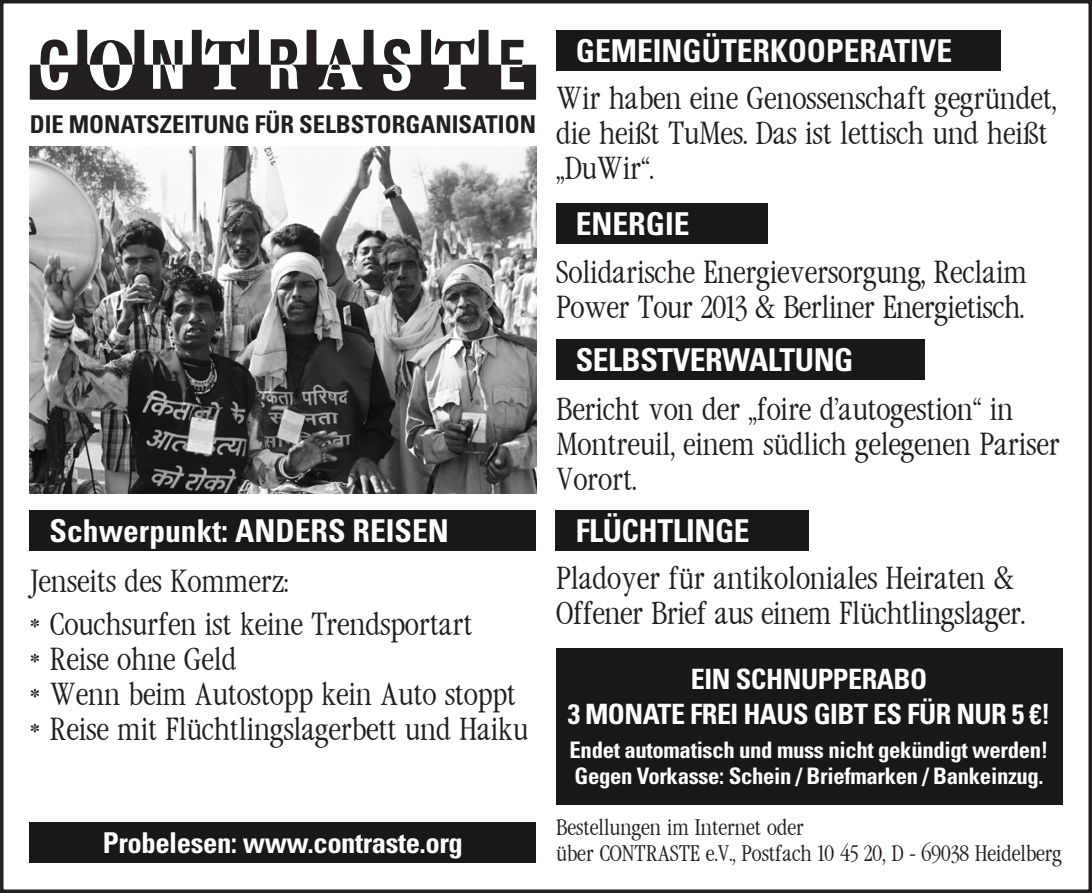
<style>
.page{position:relative;width:1092px;height:893px;background:#fff}
.page>*{position:absolute;margin:0;border:0;box-sizing:border-box;transform-origin:0 0}
.t1{font:700 condensed 31.5px "Univers LT Std";color:#fff}
.t2{font:300 29.75px/35px "Garamond Cond";letter-spacing:-.025em;color:#231f20}
.t3{font:700 condensed 28.7px "Univers LT Std";letter-spacing:-.015em;color:#fff}
.t4{font:700 condensed 28px "Univers LT Std";color:#fff}
.t5{font:700 condensed 24.5px "Univers LT Std";color:#231f20}
.t6{font:700 condensed 22.75px/26.2px "Univers LT Std";letter-spacing:-.015em;color:#fff}
.t7{font:300 21px/26.2px "Garamond Cond";letter-spacing:-.025em;color:#231f20}
.s1{font-size:35px}
</style>
<div class="page">
<div style="left:0;top:0;width:1091px;height:893px;border:4px solid #231f20"></div>
<svg style="left:30px;top:30px;width:506px;height:70px"></svg>
<img style="left:30px;top:147px;width:506px;height:346px">
<div style="left:30px;top:510px;width:506px;height:41px;background:#1a171b"></div>
<div style="left:556px;top:30px;width:444px;height:41px;background:#1a171b"></div>
<div style="left:556px;top:203px;width:211px;height:41px;background:#1a171b"></div>
<div style="left:556px;top:339px;width:368px;height:41px;background:#1a171b"></div>
<div style="left:556px;top:510px;width:253px;height:41px;background:#1a171b"></div>
<div style="left:30px;top:822px;width:506px;height:41px;background:#1a171b"></div>
<div style="left:556px;top:648px;width:506px;height:156px;background:#1a171b"></div>
<p class="t5" style="left:30px;top:110px;width:507px">DIE MONATSZEITUNG FÜR SELBSTORGANISATION</p>
<p class="t1" style="left:50px;top:512px;width:224px">Schwerpunkt: Anders</p>
<p class="t1" style="left:352px;top:512px;width:34px">Reisen</p>
<p class="t2" style="left:30px;top:561px;width:444px;line-height:43.1px">Jenseits des Kommerz:<br><span class="s1">*</span> Couchsurfen ist keine Trendsportart</p>
<p class="t2" style="left:30px;top:643px;width:500px"><span class="s1">*</span> Reise ohne Geld<br><span class="s1">*</span> Wenn beim Autostopp kein Auto stoppt <span class="s1">*</span> Reise mit Flüchtlingslagerbett und Haiku</p>
<p class="t3" style="left:103px;top:825px;width:361px">Probelesen: www.contraste.org</p>
<p class="t1" style="left:575px;top:32px;width:378px">GEMEINGÜTERKOOPERATIVE</p>
<p class="t2" style="left:556px;top:81px;width:502px">Wir haben eine Genossenschaft gegründet, die heißt TuMes. Das ist lettisch und heißt „DuWir“.</p>
<p class="t1" style="left:575px;top:205px;width:115px">ENERGIE</p>
<p class="t2" style="left:556px;top:255px;width:473px">Solidarische Energieversorgung, Reclaim<br>Power Tour 2013 &amp; Berliner Energietisch.</p>
<p class="t1" style="left:575px;top:340px;width:279px">SELBSTVERWALTUNG</p>
<p class="t2" style="left:556px;top:392px;width:505px">Bericht von der „foire d’autogestion“ in<br>Montreuil, einem südlich gelegenen Pariser<br>Vorort.</p>
<p class="t1" style="left:575px;top:512px;width:175px">FLÜCHTLINGE</p>
<p class="t2" style="left:556px;top:561px;width:471px">Pladoyer für antikoloniales Heiraten &amp;<br>Offener Brief aus einem Flüchtlingslager.</p>
<p class="t4" style="left:690px;top:661px;width:62px">Ein schnupperabo</p>
<p class="t4" style="left:567px;top:696px;width:57px">3 Monate</p>
<p class="t4" style="left:690px;top:696px;width:13px">frei</p>
<p class="t4" style="left:743px;top:696px;width:34px">Haus</p>
<p class="t4" style="left:813px;top:696px;width:15px">gibt</p>
<p class="t4" style="left:873px;top:696px;width:49px">es für</p>
<p class="t4" style="left:956px;top:696px;width:17px">nur</p>
<p class="t4" style="left:1011px;top:696px;width:40px">5 €!</p>
<p class="t6" style="left:569px;top:736px;width:480px">Endet automatisch und muss nicht gekündigt werden!<br>Gegen Vorkasse: Schein / Briefmarken / Bankeinzug.</p>
<p class="t7" style="left:556px;top:814px;width:507px">Bestellungen im Internet oder<br>über CONTRASTE e.V., Postfach 10 45 20, D - 69038 Heidelberg</p>
</div>
